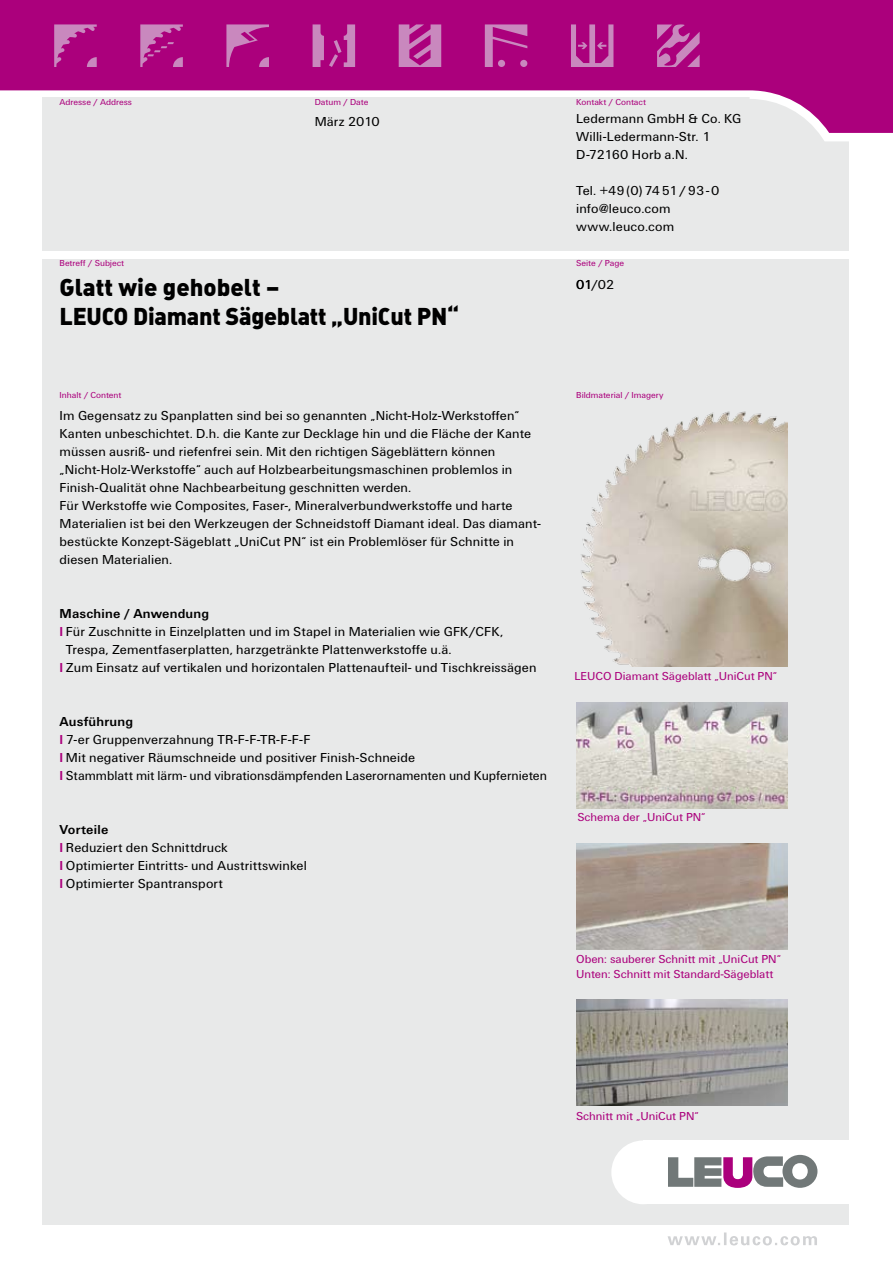
<style>
.page{position:relative;width:893px;height:1263px;background:#fff}
.page>*{position:absolute;margin:0;border:0;box-sizing:border-box;transform-origin:0 0}
.t1{font:900 24px "DIN Pro";letter-spacing:-.01em;color:#000}
.t2{font:13.5px/18px "LEUCO UN";letter-spacing:.01em;color:#000}
.t3{font:700 13.5px "LEUCO UN";letter-spacing:.015em;color:#000}
.t4{font:12px/14.4px "LEUCO UN";color:#ab007c}
.t5{font:9px "LEUCO UN";color:#ab007c}
.s1{font-weight:700;color:#ab007c}
.s2{font-weight:700}
</style>
<div class="page">
<div style="left:42px;top:98px;width:807px;height:153px;background:#e8e9e9"></div>
<div style="left:42px;top:259px;width:807px;height:966px;background:#e8e9e9"></div>
<svg style="left:819px;top:133px;width:30px;height:8px"></svg>
<svg style="left:0;top:0;width:893px;height:133px;fill:#ab007c"></svg>
<svg style="left:485px;top:24px;width:42px;height:43px"></svg>
<div style="left:498px;top:60px;width:7px;height:7px;background:#c988be;border-radius:50%"></div>
<div style="left:520px;top:60px;width:7px;height:7px;background:#c988be;border-radius:50%"></div>
<svg style="left:313px;top:24px;width:42px;height:43px"></svg>
<svg style="left:54px;top:24px;width:43px;height:43px"></svg>
<svg style="left:140px;top:24px;width:43px;height:43px"></svg>
<svg style="left:657px;top:24px;width:43px;height:43px"></svg>
<svg style="left:226px;top:24px;width:43px;height:43px"></svg>
<svg style="left:399px;top:24px;width:42px;height:43px"></svg>
<svg style="left:571px;top:24px;width:42px;height:43px"></svg>
<div style="left:611px;top:1140px;width:64px;height:64px;background:#fff;border-radius:50%"></div>
<div style="left:643px;top:1140px;width:207px;height:64px;background:#fff"></div>
<svg style="left:668px;top:1155px;width:149px;height:33px"></svg>
<svg style="left:668px;top:1232px;width:149px;height:13px"></svg>
<img style="left:581px;top:411px;width:206px;height:255px">
<img style="left:576px;top:843px;width:211px;height:106px">
<img style="left:576px;top:999px;width:211px;height:107px">
<img style="left:576px;top:702px;width:211px;height:106px">
<p class="t5" style="left:60px;top:97px;width:74px">Adresse / Address</p>
<p class="t5" style="left:315px;top:97px;width:55px">Datum / Date</p>
<p class="t5" style="left:576px;top:97px;width:71px">Kontakt / Contact</p>
<p class="t2" style="left:315px;top:113px;width:67px">März 2010</p>
<p class="t2" style="left:576px;top:110px;width:166px">Ledermann GmbH &amp; Co. KG<br>Willi-Ledermann-Str. 1<br>D-72160 Horb a.N.</p>
<p class="t2" style="left:576px;top:182px;width:145px">Tel. +49(0)7451/93-0 info@leuco.com www.leuco.com</p>
<p class="t5" style="left:60px;top:258px;width:66px">Betreff / Subject</p>
<p class="t5" style="left:576px;top:258px;width:50px">Seite / Page</p>
<h1 class="t1" style="left:60px;top:271px;width:221px">Glatt wie gehobelt –</h1>
<p class="t2" style="left:576px;top:275px;width:40px">01/02</p>
<h1 class="t1" style="left:60px;top:300px;width:401px">LEUCO Diamant Sägeblatt „UniCut PN“</h1>
<p class="t5" style="left:60px;top:390px;width:64px">Inhalt / Content</p>
<p class="t5" style="left:576px;top:390px;width:89px">Bildmaterial / Imagery</p>
<p class="t2" style="left:60px;top:407px;width:483px">Im Gegensatz zu Spanplatten sind bei so genannten „Nicht-Holz-Werkstoffen“ Kanten unbeschichtet. D.h. die Kante zur Decklage hin und die Fläche der Kante müssen ausriß- und riefenfrei sein. Mit den richtigen Sägeblättern können „Nicht-Holz-Werkstoffe“ auch auf Holzbearbeitungsmaschinen problemlos in Finish-Qualität ohne Nachbearbeitung geschnitten werden.<br>Für Werkstoffe wie Composites, Faser-, Mineralverbundwerkstoffe und harte Materialien ist bei den Werkzeugen der Schneidstoff Diamant ideal. Das diamant&shy;bestückte Konzept-Sägeblatt „UniCut PN“ ist ein Problemlöser für Schnitte in diesen Materialien.</p>
<p class="t3" style="left:60px;top:606px;width:151px">Maschine / Anwendung</p>
<p class="t2" style="left:60px;top:623px;width:445px"><span class="s1">I</span> Für Zuschnitte in Einzelplatten und im Stapel in Materialien wie GFK/CFK,</p>
<p class="t2" style="left:66px;top:641px;width:387px">Trespa, Zementfaserplatten, harzgetränkte Plattenwerkstoffe u.ä.</p>
<p class="t2" style="left:60px;top:659px;width:479px"><span class="s1">I</span> Zum Einsatz auf vertikalen und horizontalen Plattenaufteil- und Tischkreissägen</p>
<p class="t2" style="left:60px;top:713px;width:489px"><span class="s2">Ausführung<br></span><span class="s1">I</span> 7-er Gruppenverzahnung TR-F-F-TR-F-F-F<br><span class="s1">I</span> Mit negativer Räumschneide und positiver Finish-Schneide<br><span class="s1">I</span> Stammblatt mit lärm- und vibrationsdämpfenden Laserornamenten und Kupfernieten</p>
<p class="t2" style="left:60px;top:821px;width:249px"><span class="s2">Vorteile<br></span><span class="s1">I</span> Reduziert den Schnittdruck<br><span class="s1">I</span> Optimierter Eintritts- und Austrittswinkel<br><span class="s1">I</span> Optimierter Spantransport</p>
<p class="t4" style="left:574px;top:669px;width:204px">LEUCO Diamant Sägeblatt „UniCut PN“</p>
<p class="t4" style="left:577px;top:810px;width:130px">Schema der „UniCut PN“</p>
<p class="t4" style="left:576px;top:952px;width:206px">Oben: sauberer Schnitt mit „UniCut PN“<br>Unten: Schnitt mit Standard-Sägeblatt</p>
<p class="t4" style="left:576px;top:1108px;width:124px">Schnitt mit „UniCut PN“</p>
</div>
